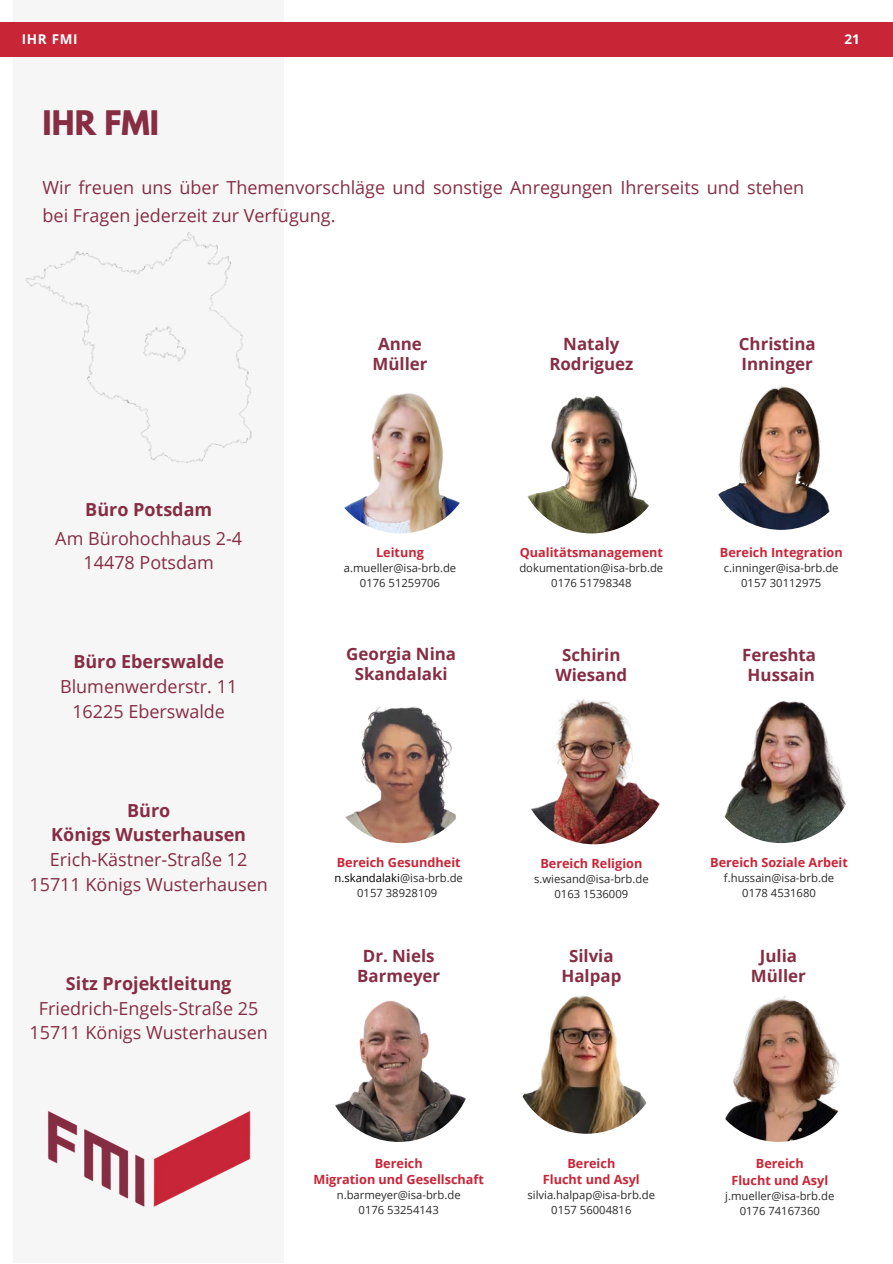
<style>
.page{position:relative;width:893px;height:1264px;background:#fff}
.page>*{position:absolute;margin:0;border:0;box-sizing:border-box;transform-origin:0 0}
.t1{font:700 30px "League Spartan";color:#862d43}
.t2{font:18px/28px "Open Sans";color:#862d43}
.t3{font:700 18px "Open Sans";color:#862d43}
.t4{font:700 16.95px "Open Sans";color:#862d43}
.t5{font:700 16.95px "Open Sans";color:#872d44}
.t6{font:700 13.5px "Open Sans";letter-spacing:.05em;color:#fff}
.t7{font:700 12.75px "Open Sans";color:#c82537}
.t8{font:11.25px "Open Sans";color:#2a2a2a}
.t9{font:11.25px "Open Sans";color:#000}
.s1{color:#2a2a2a}
</style>
<div class="page">
<div style="left:14px;top:0;width:270px;height:1262px;background:#f6f6f6"></div>
<img style="left:25px;top:232px;width:227px;height:231px">
<img style="left:520px;top:697px;width:147px;height:147px;border-radius:50%">
<img style="left:327px;top:696px;width:148px;height:147px;border-radius:50%">
<img style="left:325px;top:994px;width:147px;height:147px;border-radius:50%">
<img style="left:513px;top:986px;width:147px;height:147px;border-radius:50%">
<img style="left:704px;top:994px;width:148px;height:147px;border-radius:50%">
<img style="left:707px;top:382px;width:147px;height:148px;border-radius:50%">
<img style="left:326px;top:386px;width:147px;height:147px;border-radius:50%">
<img style="left:518px;top:386px;width:147px;height:147px;border-radius:50%">
<img style="left:707px;top:696px;width:147px;height:147px;border-radius:50%">
<img style="left:47px;top:1111px;width:204px;height:96px">
<div style="left:0;top:22px;width:892px;height:34px;background:#c82537"></div>
<p class="t6" style="left:22px;top:29px;width:57px">IHR FMI</p>
<p class="t6" style="left:844px;top:29px;width:17px">21</p>
<p class="t1" style="left:43px;top:108px;width:118px">IHR FMI</p>
<p class="t2" style="left:43px;top:173px;width:763px">Wir freuen uns über Themenvorschläge und sonstige Anregungen Ihrerseits und stehen bei Fragen jederzeit zur Verfügung.</p>
<p class="t5" style="left:378px;top:332px;width:45px">Anne</p>
<p class="t5" style="left:372px;top:352px;width:56px">Müller</p>
<p class="t5" style="left:563px;top:332px;width:58px">Nataly</p>
<p class="t5" style="left:549px;top:352px;width:85px">Rodriguez</p>
<p class="t4" style="left:738px;top:332px;width:78px">Christina</p>
<p class="t4" style="left:741px;top:352px;width:73px">Inninger</p>
<p class="t3" style="left:85px;top:497px;width:128px">Büro Potsdam</p>
<p class="t2" style="left:55px;top:523px;width:188px">Am Bürohochhaus 2-4</p>
<p class="t2" style="left:83px;top:548px;width:132px">14478 Potsdam</p>
<p class="t3" style="left:73px;top:649px;width:152px">Büro Eberswalde</p>
<p class="t2" style="left:60px;top:672px;width:179px">Blumenwerderstr. 11</p>
<p class="t2" style="left:72px;top:696px;width:154px">16225 Eberswalde</p>
<p class="t3" style="left:127px;top:797px;width:45px">Büro</p>
<p class="t3" style="left:51px;top:822px;width:196px">Königs Wusterhausen</p>
<p class="t2" style="left:50px;top:845px;width:199px">Erich-Kästner-Straße 12</p>
<p class="t2" style="left:29px;top:869px;width:240px">15711 Königs Wusterhausen</p>
<p class="t3" style="left:66px;top:970px;width:167px">Sitz Projektleitung</p>
<p class="t2" style="left:39px;top:993px;width:221px">Friedrich-Engels-Straße 25</p>
<p class="t2" style="left:29px;top:1018px;width:240px">15711 Königs Wusterhausen</p>
<p class="t7" style="left:376px;top:543px;width:49px">Leitung</p>
<p class="t8" style="left:344px;top:560px;width:114px">a.mueller@isa-brb.de</p>
<p class="t8" style="left:360px;top:575px;width:82px">0176 51259706</p>
<p class="t4" style="left:346px;top:641px;width:111px">Georgia Nina</p>
<p class="t4" style="left:355px;top:661px;width:94px">Skandalaki</p>
<p class="t7" style="left:519px;top:543px;width:145px">Qualitätsmanagement</p>
<p class="t8" style="left:519px;top:560px;width:145px">dokumentation@isa-brb.de</p>
<p class="t8" style="left:551px;top:575px;width:82px">0176 51798348</p>
<p class="t4" style="left:562px;top:642px;width:60px">Schirin</p>
<p class="t4" style="left:555px;top:663px;width:73px">Wiesand</p>
<p class="t7" style="left:336px;top:853px;width:126px">Bereich Gesundheit</p>
<p class="t9" style="left:334px;top:869px;width:130px">n.skandalaki<span class="s1">@isa-brb.de</span></p>
<p class="t8" style="left:357px;top:884px;width:82px">0157 38928109</p>
<p class="t4" style="left:363px;top:944px;width:73px">Dr. Niels</p>
<p class="t4" style="left:357px;top:964px;width:85px">Barmeyer</p>
<p class="t7" style="left:540px;top:854px;width:103px">Bereich Religion</p>
<p class="t8" style="left:534px;top:870px;width:116px">s.wiesand@isa-brb.de</p>
<p class="t8" style="left:554px;top:885px;width:75px">0163 1536009</p>
<p class="t4" style="left:569px;top:943px;width:46px">Silvia</p>
<p class="t4" style="left:561px;top:964px;width:61px">Halpap</p>
<p class="t7" style="left:375px;top:1153px;width:49px">Bereich</p>
<p class="t7" style="left:313px;top:1170px;width:172px">Migration und Gesellschaft</p>
<p class="t8" style="left:337px;top:1187px;width:125px">n.barmeyer@isa-brb.de</p>
<p class="t8" style="left:358px;top:1202px;width:82px">0176 53254143</p>
<p class="t7" style="left:567px;top:1153px;width:49px">Bereich</p>
<p class="t7" style="left:543px;top:1170px;width:98px">Flucht und Asyl</p>
<p class="t8" style="left:527px;top:1187px;width:129px">silvia.halpap@isa-brb.de</p>
<p class="t8" style="left:551px;top:1202px;width:82px">0157 56004816</p>
<p class="t7" style="left:719px;top:543px;width:124px">Bereich Integration</p>
<p class="t8" style="left:723px;top:560px;width:116px">c.inninger@isa-brb.de</p>
<p class="t8" style="left:741px;top:575px;width:82px">0157 30112975</p>
<p class="t4" style="left:742px;top:642px;width:75px">Fereshta</p>
<p class="t4" style="left:747px;top:663px;width:69px">Hussain</p>
<p class="t7" style="left:710px;top:853px;width:139px">Bereich Soziale Arbeit</p>
<p class="t8" style="left:724px;top:869px;width:112px">f.hussain@isa-brb.de</p>
<p class="t8" style="left:742px;top:884px;width:75px">0178 4531680</p>
<p class="t4" style="left:759px;top:943px;width:39px">Julia</p>
<p class="t4" style="left:750px;top:964px;width:56px">Müller</p>
<p class="t7" style="left:755px;top:1153px;width:49px">Bereich</p>
<p class="t7" style="left:731px;top:1170px;width:98px">Flucht und Asyl</p>
<p class="t8" style="left:725px;top:1187px;width:110px">j.mueller@isa-brb.de</p>
<p class="t8" style="left:739px;top:1202px;width:82px">0176 74167360</p>
</div>
